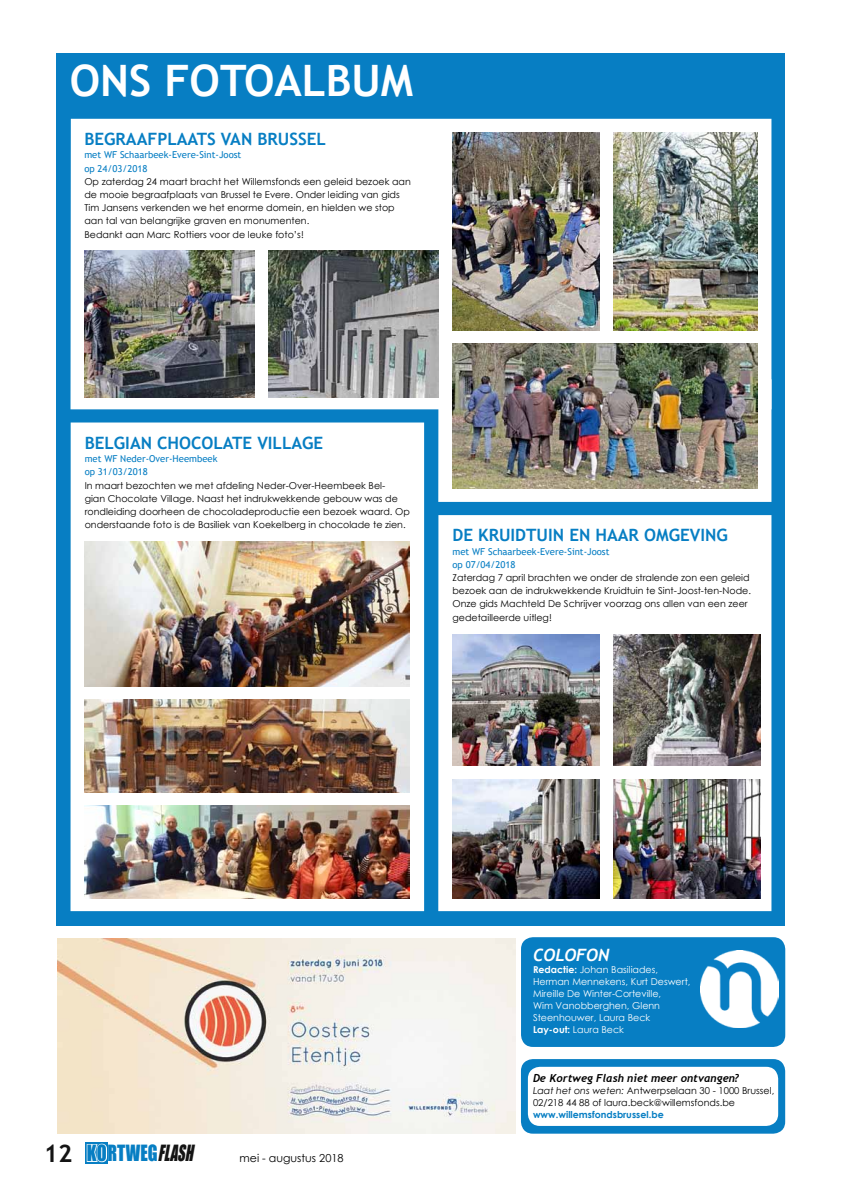
<style>
.page{position:relative;width:842px;height:1191px;background:#fff}
.page>*{position:absolute;margin:0;border:0;box-sizing:border-box;transform-origin:0 0}
.t1{font:700 43.3px "Trebuchet MS";color:#fff}
.t2{font:20.5px "Impact";letter-spacing:.01em;color:#077ec3;scale:.89 1}
.t3{font:700 17px "Trebuchet MS";color:#077ec3}
.t4{font:italic 700 17px "Trebuchet";color:#fff}
.t5{font:italic 700 11px "Trebuchet";color:#000}
.t6{font:11px "Century Gothic";color:#000}
.t7{font:9.5px/13.2px "Century Gothic";color:#000}
.t8{font:9.5px/12px "Century Gothic";color:#fff}
.t9{font:9.5px/13.2px "Trebuchet MS";color:#077ec3}
.t10{font:700 9.5px "Century Gothic";color:#077ec3}
.s1{font-family:"Trebuchet MS";font-weight:700;font-size:24.3px;color:#141414}
.s2{font-style:italic;color:#141414}
.s3{font-weight:700}
.s4{font-style:italic}
</style>
<div class="page">
<div style="left:57px;top:53px;width:728px;height:872px;background:#077ec3"></div>
<div style="left:86px;top:1142px;width:22px;height:22px;background:#077ec3"></div>
<svg style="left:86px;top:1143px;width:22px;height:20px"></svg>
<div style="left:438px;top:515px;width:333px;height:396px;background:#fff"></div>
<div style="left:71px;top:119px;width:700px;height:290px;background:#fff"></div>
<div style="left:438px;top:379px;width:333px;height:123px;background:#fff"></div>
<div style="left:71px;top:422px;width:353px;height:489px;background:#fff"></div>
<img style="left:84px;top:251px;width:171px;height:147px">
<img style="left:268px;top:251px;width:170px;height:147px">
<img style="left:84px;top:541px;width:326px;height:145px">
<img style="left:453px;top:634px;width:147px;height:131px">
<img style="left:453px;top:779px;width:147px;height:120px">
<img style="left:614px;top:634px;width:146px;height:131px">
<img style="left:614px;top:779px;width:146px;height:120px">
<img style="left:84px;top:700px;width:326px;height:92px">
<img style="left:452px;top:132px;width:148px;height:198px">
<img style="left:452px;top:343px;width:305px;height:145px">
<img style="left:614px;top:132px;width:143px;height:198px">
<img style="left:84px;top:805px;width:326px;height:93px">
<div style="left:521px;top:1059px;width:264px;height:74px;background:#077ec3;border-radius:12px"></div>
<div style="left:528px;top:1066px;width:250px;height:60px;background:#fff;border-radius:12px"></div>
<div style="left:521px;top:937px;width:264px;height:110px;background:#077ec3;border-radius:12px"></div>
<img style="left:701px;top:950px;width:77px;height:77px">
<img style="left:57px;top:938px;width:458px;height:195px">
<h1 class="t1" style="left:70px;top:54px;width:344px">ONS FOTOALBUM</h1>
<h3 class="t3" style="left:84px;top:129px;width:243px">BEGRAAFPLAATS VAN BRUSSEL</h3>
<p class="t9" style="left:84px;top:148px;width:159px">met WF Schaarbeek-Evere-Sint-Joost op 24/03/2018</p>
<p class="t7" style="left:84px;top:175px;width:328px">Op zaterdag 24 maart bracht het Willemsfonds een geleid bezoek aan de mooie begraafplaats van Brussel te Evere. Onder leiding van gids Tim Jansens verkenden we het enorme domein, en hielden we stop aan tal van belangrijke graven en monumenten.<br>Bedankt aan Marc Rottiers voor de leuke foto’s!</p>
<h3 class="t3" style="left:85px;top:432px;width:240px">BELGIAN CHOCOLATE VILLAGE</h3>
<p class="t9" style="left:85px;top:452px;width:134px">met WF Neder-Over-Heembeek op 31/03/2018</p>
<p class="t7" style="left:85px;top:478px;width:327px">In maart bezochten we met afdeling Neder-Over-Heembeek Bel-<br>gian Chocolate Village. Naast het indrukwekkende gebouw was de rondleiding doorheen de chocoladeproductie een bezoek waard. Op onderstaande foto is de Basiliek van Koekelberg in chocolade te zien.</p>
<h3 class="t3" style="left:452px;top:525px;width:277px">DE KRUIDTUIN EN HAAR OMGEVING</h3>
<p class="t9" style="left:452px;top:544px;width:159px">met WF Schaarbeek-Evere-Sint-Joost op 07/04/2018</p>
<p class="t7" style="left:452px;top:571px;width:300px">Zaterdag 7 april brachten we onder de stralende zon een geleid bezoek aan de indrukwekkende Kruidtuin te Sint-Joost-ten-Node.<br>Onze gids Machteld De Schrijver voorzag ons allen van een zeer gedetailleerde uitleg!</p>
<h2 class="t2" style="left:44px;top:1137px;width:175px"><span class="s1">12</span> KORTWEG<span class="s2">FLASH</span></h2>
<p class="t6" style="left:240px;top:1150px;width:106px">mei - augustus 2018</p>
<h3 class="t4" style="left:533px;top:944px;width:78px">COLOFON</h3>
<p class="t8" style="left:533px;top:963px;width:159px"><span class="s3">Redactie:</span> Johan Basiliades,<br>Herman Mennekens, Kurt Deswert,<br>Mireille De Winter-Corteville,<br>Wim Vanobberghen, Glenn<br>Steenhouwer, Laura Beck<br><span class="s3">Lay-out:</span> Laura Beck</p>
<p class="t5" style="left:533px;top:1071px;width:208px">De Kortweg Flash niet meer ontvangen?</p>
<p class="t7" style="left:533px;top:1084px;width:243px;line-height:12px"><span class="s4">Laat het ons weten:</span> Antwerpselaan 30 - 1000 Brussel,<br>02/218 44 88 of laura.beck@willemsfonds.be</p>
<p class="t10" style="left:533px;top:1107px;width:132px">www.willemsfondsbrussel.be</p>
</div>
